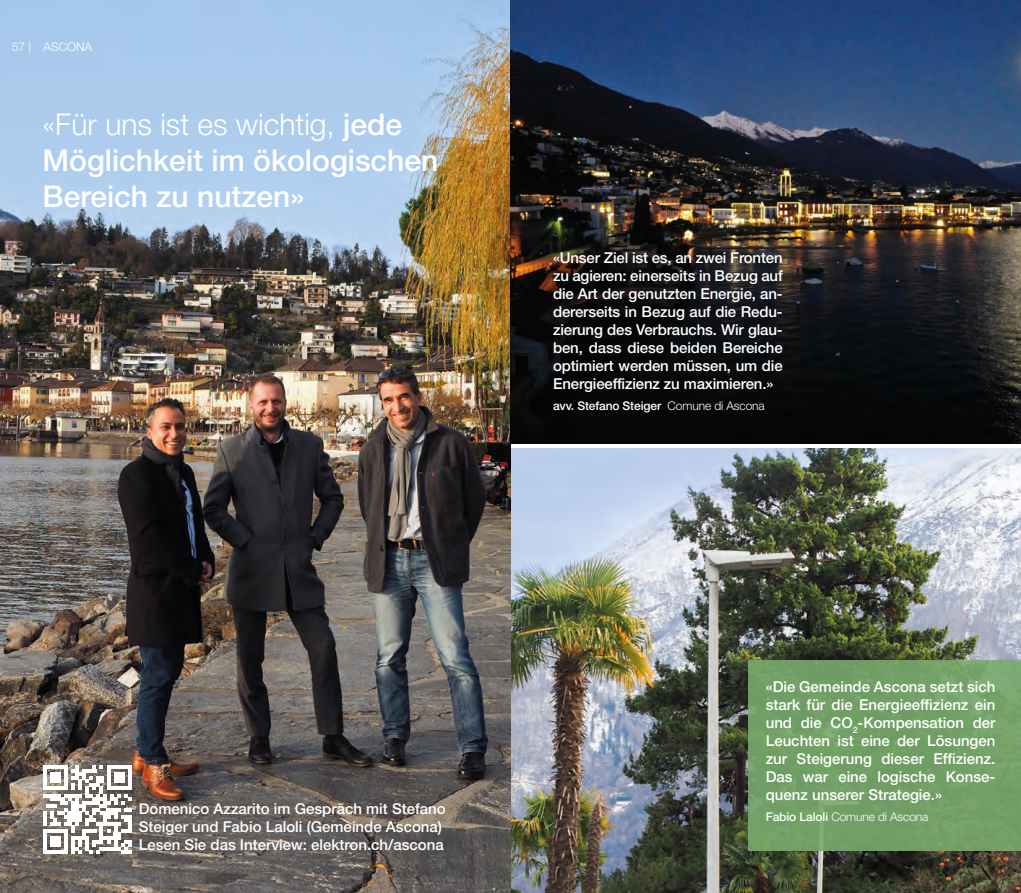
<style>
.page{position:relative;width:1021px;height:893px;background:#fff}
.page>*{position:absolute;margin:0;border:0;box-sizing:border-box;transform-origin:0 0}
.t1{font:500 30px/36px "Helvetica Neue LT Pro";color:#fff}
.t2{font:500 15px/18px "Helvetica Neue LT Pro";color:#fff;text-align:justify}
.t3{font:300 12px "Helvetica Neue LT Pro";letter-spacing:-.01em;color:#fff}
.t4{font:500 12px "Helvetica Neue LT Pro";letter-spacing:-.01em;color:#fff}
.s1{font-weight:300}
.s2{font-weight:500}
</style>
<div class="page">
<img style="left:510px;top:0;width:510px;height:444px">
<img style="left:510px;top:449px;width:510px;height:444px">
<div style="left:748px;top:660px;width:272px;height:190px;background:#729f66"></div>
<img style="left:0;top:0;width:510px;height:893px">
<svg style="left:43px;top:765px;width:89px;height:89px"></svg>
<hr style="left:43px;top:850px;width:25px;height:4px;background:#fff">
<div style="left:50px;top:836px;width:11px;height:11px;background:#fff"></div>
<p class="t3" style="left:12px;top:39px;width:21px">57 |</p>
<p class="t3" style="left:44px;top:39px;width:50px">ASCONA</p>
<h1 class="t1" style="left:43px;top:106px;width:397px"><span class="s1">«Für uns ist es wichtig,</span> jede<br>Möglichkeit im ökologischen<br>Bereich zu nutzen»</h1>
<p class="t2" style="left:139px;top:800px;width:308px;text-align:left">Domenico Azzarito im Gespräch mit Stefano<br>Steiger und Fabio Laloli (Gemeinde Ascona)<br>Lesen Sie das Interview: elektron.ch/ascona</p>
<p class="t2" style="left:553px;top:248px;width:231px">«Unser Ziel ist es, an zwei Fronten zu agieren: einerseits in Bezug auf die Art der genutzten Energie, an&shy;dererseits in Bezug auf die Redu&shy;zierung des Verbrauchs. Wir glau&shy;ben, dass diese beiden Bereiche optimiert werden müssen, um die Energieeffizienz zu maximieren.»</p>
<p class="t4" style="left:553px;top:398px;width:213px">avv. Stefano Steiger <span class="s1">Comune di Ascona</span></p>
<p class="t2" style="left:765px;top:677px;width:231px">«Die Gemeinde Ascona setzt sich stark für die Energieeffizienz ein und die CO<sub>2</sub>-Kompensation der Leuchten ist eine der Lösungen zur Steigerung dieser Effizienz.<br>Das war eine logische Konse&shy;quenz unserer Strategie.»</p>
<p class="t3" style="left:765px;top:810px;width:164px"><span class="s2">Fabio Laloli</span> Comune di Ascona</p>
</div>
